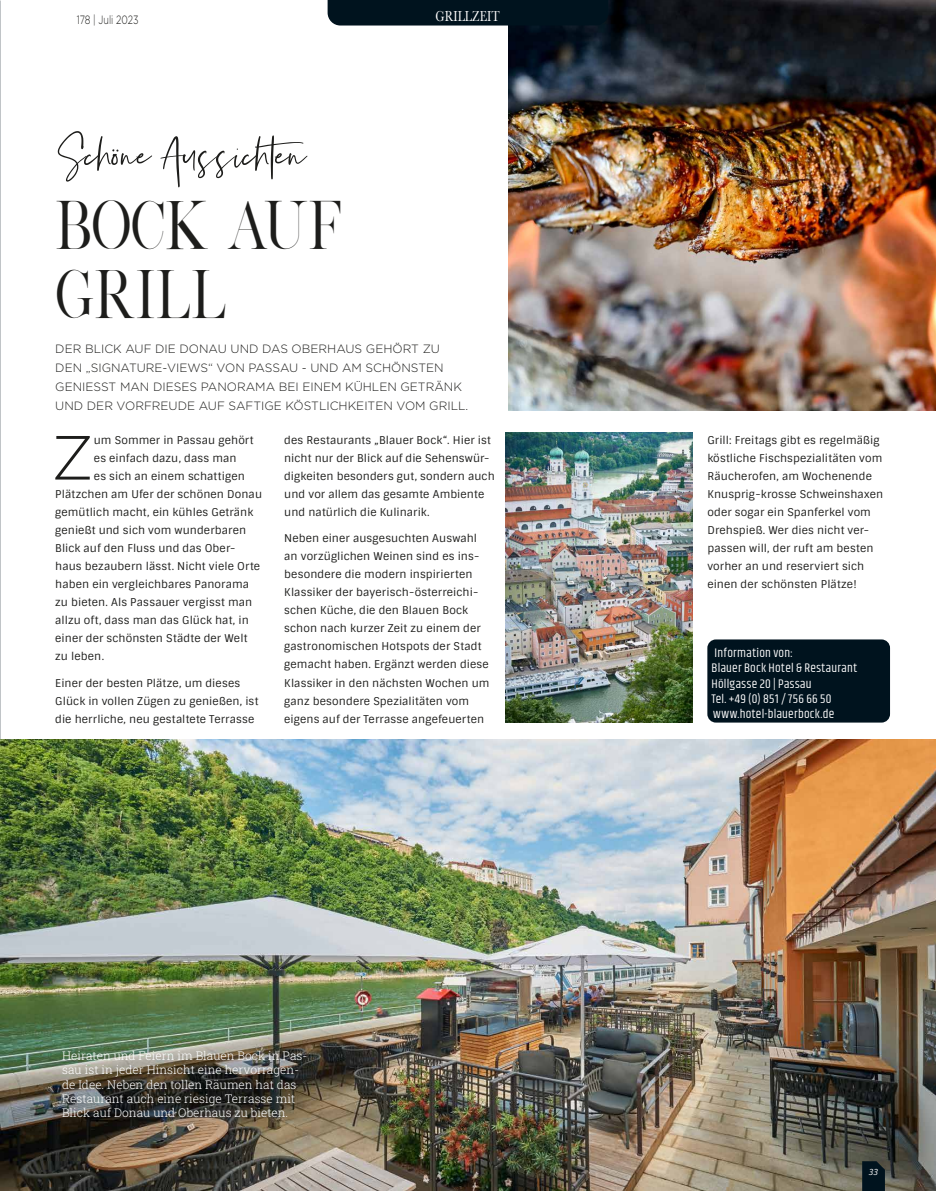
<style>
.page{position:relative;width:936px;height:1191px;background:#fff}
.page>*{position:absolute;margin:0;border:0;box-sizing:border-box;transform-origin:0 0}
.t1{font:300 62.25px "Gotham";color:#1d1d1b}
.t2{font:60px/69px "Silver South Serif";color:#1d1d1b;scale:.8 1}
.t3{font:52.5px "Silver South Script";color:#1d1d1b}
.t4{font:15px "Baskerville";color:#fff;scale:.8 1}
.t5{font:12.75px/15.3px "Khand";letter-spacing:.02em;color:#fff}
.t6{font:300 12px/19.2px "Gotham";color:#1d1d1b}
.t7{font:300 12px/14.4px "Roboto Slab";color:#fff}
.t8{font:300 12px "Gotham";color:#1d1d1b;scale:.75 1}
.t9{font:10.8px/18px "Sintony";letter-spacing:.01em;color:#1d1d1b}
.t10{font:italic 8.4px "Open Sans";color:#fff}
</style>
<div class="page">
<img style="left:0;top:0;width:1px;height:617px">
<img style="left:0;top:739px;width:935px;height:452px">
<img style="left:509px;top:0;width:426px;height:410px">
<svg style="left:862px;top:1161px;width:22px;height:30px"></svg>
<div style="left:327px;top:0;width:281px;height:26px;background:#00131e"></div>
<div style="left:707px;top:639px;width:183px;height:83px;background:#00131e;border-radius:9px"></div>
<img style="left:505px;top:433px;width:187px;height:289px">
<p class="t8" style="left:77px;top:13px;width:84px">178 | Juli 2023</p>
<h3 class="t4" style="left:435px;top:7px;width:82px">GRILLZEIT</h3>
<h3 class="t3" style="left:55px;top:124px;width:265px">Schöne Aussichten</h3>
<h2 class="t2" style="left:55px;top:192px;width:358px">BOCK AUF<br>GRILL</h2>
<p class="t6" style="left:55px;top:339px;width:414px">DER BLICK AUF DIE DONAU UND DAS OBERHAUS GEHÖRT ZU DEN „SIGNATURE-VIEWS“ VON PASSAU - UND AM SCHÖNSTEN GENIESST MAN DIESES PANORAMA BEI EINEM KÜHLEN GETRÄNK UND DER VORFREUDE AUF SAFTIGE KÖSTLICHKEITEN VOM GRILL.</p>
<h1 class="t1" style="left:51px;top:418px;width:44px">Z</h1>
<p class="t9" style="left:94px;top:431px;width:161px">um Sommer in Passau gehört</p>
<p class="t9" style="left:284px;top:431px;width:212px">des Restaurants „Blauer Bock“. Hier ist nicht nur der Blick auf die Sehenswür&shy;digkeiten besonders gut, sondern auch und vor allem das gesamte Ambiente und natürlich die Kulinarik.</p>
<p class="t9" style="left:284px;top:529px;width:207px">Neben einer ausgesuchten Auswahl an vorzüglichen Weinen sind es ins&shy;besondere die modern inspirierten Klassiker der bayerisch-österreichi&shy;schen Küche, die den Blauen Bock schon nach kurzer Zeit zu einem der gastronomischen Hotspots der Stadt gemacht haben. Ergänzt werden diese Klassiker in den nächsten Wochen um ganz besondere Spezialitäten vom eigens auf der Terrasse angefeuerten</p>
<p class="t9" style="left:94px;top:449px;width:144px">es einfach dazu, dass man</p>
<p class="t9" style="left:94px;top:467px;width:152px">es sich an einem schattigen</p>
<p class="t9" style="left:55px;top:485px;width:208px">Plätzchen am Ufer der schönen Donau</p>
<p class="t9" style="left:55px;top:503px;width:199px">gemütlich macht, ein kühles Getränk</p>
<p class="t9" style="left:55px;top:521px;width:192px">genießt und sich vom wunderbaren</p>
<p class="t9" style="left:55px;top:539px;width:181px">Blick auf den Fluss und das Ober-</p>
<p class="t9" style="left:55px;top:557px;width:206px">haus bezaubern lässt. Nicht viele Orte</p>
<p class="t9" style="left:55px;top:575px;width:195px">haben ein vergleichbares Panorama</p>
<p class="t9" style="left:55px;top:593px;width:198px">zu bieten. Als Passauer vergisst man</p>
<p class="t9" style="left:55px;top:611px;width:195px">allzu oft, dass man das Glück hat, in</p>
<p class="t9" style="left:55px;top:629px;width:194px">einer der schönsten Städte der Welt</p>
<p class="t9" style="left:55px;top:647px;width:50px">zu leben.</p>
<p class="t9" style="left:55px;top:674px;width:204px">Einer der besten Plätze, um dieses<br>Glück in vollen Zügen zu genießen, ist die herrliche, neu gestaltete Terrasse</p>
<p class="t7" style="left:62px;top:1047px;width:246px">Heiraten und Feiern im Blauen Bock in Pas&shy;sau ist in jeder Hinsicht eine hervorragen&shy;de Idee. Neben den tollen Räumen hat das Restaurant auch eine riesige Terrasse mit Blick auf Donau und Oberhaus zu bieten.</p>
<p class="t9" style="left:707px;top:431px;width:177px">Grill: Freitags gibt es regelmäßig köstliche Fischspezialitäten vom<br>Räucherofen, am Wochenende<br>Knusprig-krosse Schweinshaxen oder sogar ein Spanferkel vom<br>Drehspieß. Wer dies nicht ver&shy;passen will, der ruft am besten vorher an und reserviert sich einen der schönsten Plätze!</p>
<p class="t5" style="left:711px;top:646px;width:147px">Information von:<br>Blauer Bock Hotel &amp; Restaurant<br>Höllgasse 20 | Passau<br>Tel. +49 (0) 851 / 756 66 50 www.hotel-blauerbock.de</p>
<p class="t10" style="left:868px;top:1166px;width:11px">33</p>
</div>
